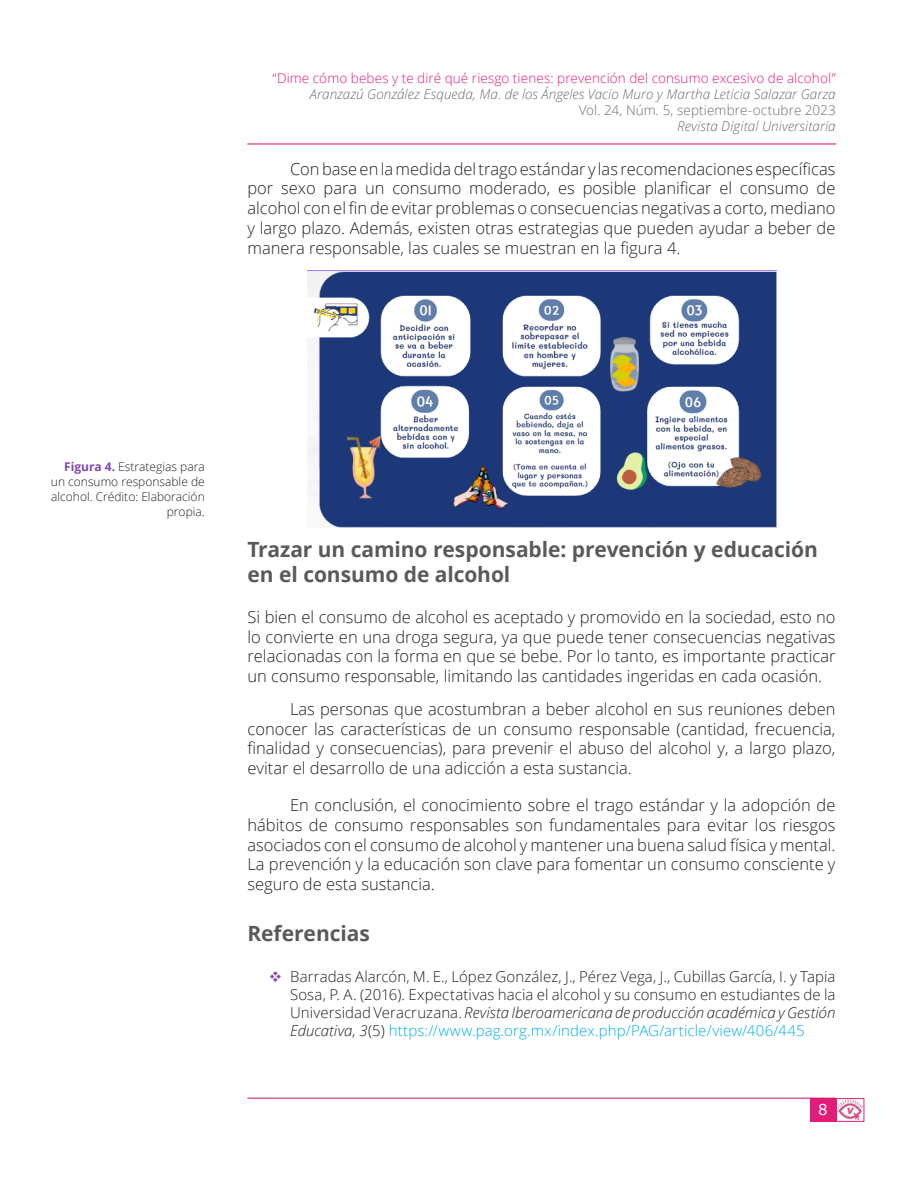
<style>
.page{position:relative;width:918px;height:1188px;background:#fff}
.page>*{position:absolute;margin:0;border:0;box-sizing:border-box;transform-origin:0 0}
.subtitulo-1{font:700 21px/25.2px "Open Sans";letter-spacing:-.005em;color:#5a5a5d}
.texto_sangria{font:300 16.5px/19.8px "Open Sans";color:#231f20;text-align:justify}
.texto_normal{font:300 16.5px/19.8px "Open Sans";color:#231f20;text-align:justify}
.t1{font:300 15px/18px "Open Sans";letter-spacing:.005em;color:#231f20;text-align:justify}
.t2{font:15px "Verdana";color:#fff}
.t3{font:italic 300 13.5px "Open Sans";letter-spacing:.005em;color:#6c6d70}
.t4{font:300 13.5px "Open Sans";letter-spacing:.01em;color:#e31c79}
.t5{font:300 13.5px "Open Sans";letter-spacing:.01em;color:#6c6d70}
.imagen{font:300 12px/15px "Open Sans";color:#231f20;text-align:right}
.s1{font-weight:700;color:#8246af}
.s2{color:#8246af}
.s3{font-style:italic}
.s4{color:#00aeef}
</style>
<div class="page">
<div style="left:810px;top:1098px;width:26px;height:24px;background:#e31c79"></div>
<hr style="left:247px;top:1097px;width:589px;height:2px;background:#eaacc9">
<hr style="left:247px;top:1098px;width:589px;height:1px;background:#e31c79">
<div style="left:836px;top:1098px;width:28px;height:24px;border:1px solid #e31c79"></div>
<img style="left:837px;top:1099px;width:26px;height:20px">
<hr style="left:247px;top:143px;width:589px;height:2px;background:#e37ead">
<hr style="left:247px;top:144px;width:589px;height:1px;background:#e31c79">
<img style="left:307px;top:270px;width:470px;height:258px">
<p class="t4" style="left:273px;top:69px;width:565px">“Dime cómo bebes y te diré qué riesgo tienes: prevención del consumo excesivo de alcohol”</p>
<p class="t3" style="left:310px;top:85px;width:527px">Aranzazú González Esqueda, Ma. de los Ángeles Vacio Muro y Martha Leticia Salazar Garza</p>
<p class="t5" style="left:579px;top:101px;width:259px">Vol. 24, Núm. 5, septiembre-octubre 2023</p>
<p class="t3" style="left:677px;top:117px;width:160px">Revista Digital Universitaria</p>
<p class="texto_sangria" style="left:248px;top:158px;width:590px;text-indent:43px">Con base en la medida del trago estándar y las recomendaciones específicas por sexo para un consumo moderado, es posible planificar el consumo de alcohol con el fin de evitar problemas o consecuencias negativas a corto, mediano y largo plazo. Además, existen otras estrategias que pueden ayudar a beber de manera responsable, las cuales se muestran en la figura 4.</p>
<p class="imagen" style="left:51px;top:459px;width:155px"><span class="s1">Figura 4.</span> Estrategias para un consumo responsable de alcohol. Crédito: Elaboración propia.</p>
<p class="subtitulo-1" style="left:248px;top:536px;width:572px">Trazar un camino responsable: prevención y educación en el consumo de alcohol</p>
<p class="texto_normal" style="left:248px;top:606px;width:590px">Si bien el consumo de alcohol es aceptado y promovido en la sociedad, esto no lo convierte en una droga segura, ya que puede tener consecuencias negativas relacionadas con la forma en que se bebe. Por lo tanto, es importante practicar un consumo responsable, limitando las cantidades ingeridas en cada ocasión.</p>
<p class="texto_sangria" style="left:248px;top:698px;width:590px;text-indent:43px">Las personas que acostumbran a beber alcohol en sus reuniones deben conocer las características de un consumo responsable (cantidad, frecuencia, finalidad y consecuencias), para prevenir el abuso del alcohol y, a largo plazo, evitar el desarrollo de una adicción a esta sustancia.</p>
<p class="texto_sangria" style="left:248px;top:795px;width:590px;text-indent:43px">En conclusión, el conocimiento sobre el trago estándar y la adopción de hábitos de consumo responsables son fundamentales para evitar los riesgos asociados con el consumo de alcohol y mantener una buena salud física y mental.<br>La prevención y la educación son clave para fomentar un consumo consciente y seguro de esta sustancia.</p>
<p class="subtitulo-1" style="left:248px;top:920px;width:124px">Referencias</p>
<p class="t1" style="left:290px;top:967px;width:547px;text-indent:-21px"><span class="s2">❖</span> Barradas Alarcón, M. E., López González, J., Pérez Vega, J., Cubillas García, I. y Tapia Sosa, P. A. (2016). Expectativas hacia el alcohol y su consumo en estudiantes de la Universidad Veracruzana. <span class="s3">Revista Iberoamericana de producción académica y Gestión Educativa</span>, <span class="s3">3</span>(5) <span class="s4">https://www.pag.org.mx/index.php/PAG/article/view/406/445</span></p>
<p class="t2" style="left:818px;top:1097px;width:38px">8 8</p>
</div>
